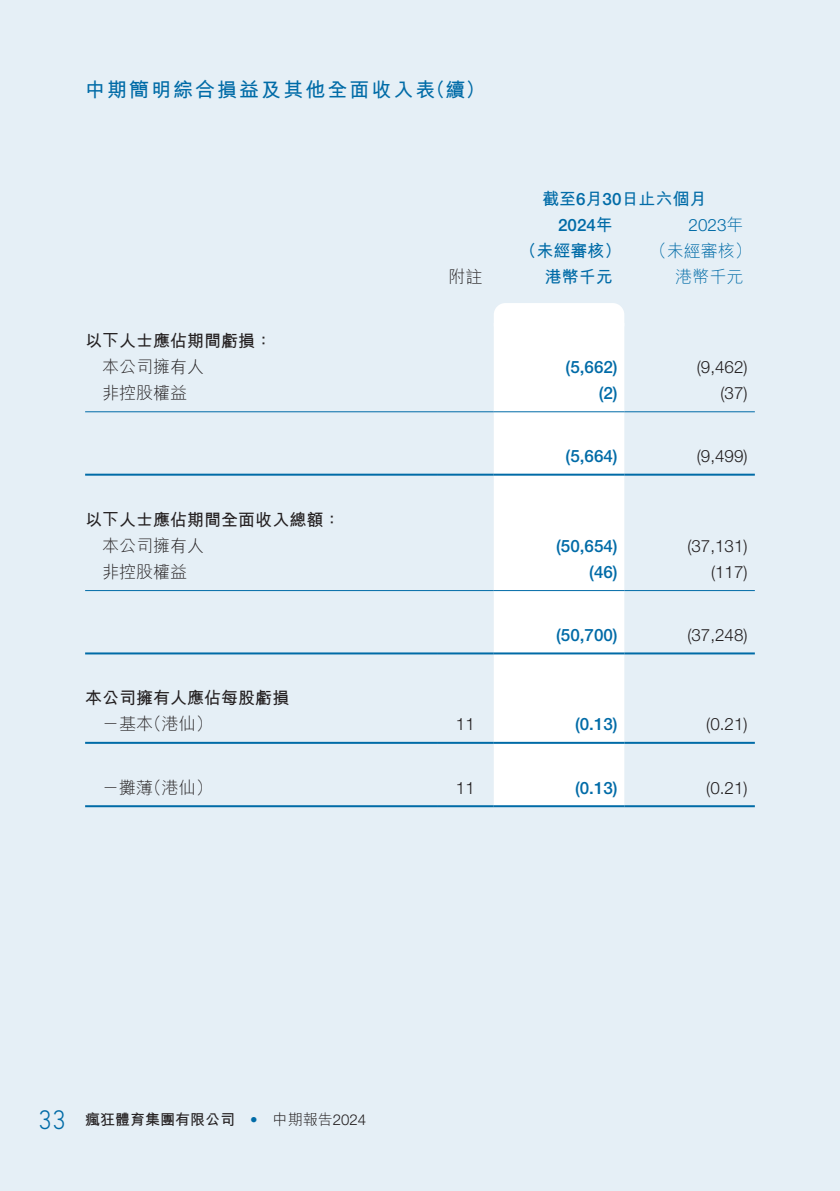
<style>
.page{position:relative;width:840px;height:1191px;background:#fff}
.page>*{position:absolute;margin:0;border:0;box-sizing:border-box;transform-origin:0 0}
.t1{font:300 27.2px "DIN Next LT Pro";color:#006ba7;scale:.95 1}
.t2{font:700 20px "M Hei HK";letter-spacing:.1em;color:#006ba7}
.t3{font:300 17px "Helvetica Neue LT Pro";color:#231f20}
.t4{font:500 17px "Helvetica Neue LT Pro";color:#006ba7}
.t5{font:300 17px "M Hei HK";color:#231f20}
.t6{font:700 17px "M Hei HK";color:#231f20}
.t7{font:700 17px "M Hei HK";color:#006ba7}
.t8{font:300 17px "M Hei HK";color:#006ba7}
.t9{font:300 17px "Helvetica Neue LT Pro";color:#006ba7}
.t10{font:700 15px "M Hei HK";color:#231f20}
.t11{font:300 15px "M Hei HK";color:#231f20}
.t12{font:300 15px "Helvetica Neue LT Pro";color:#006ba7}
.s1{font-family:"Helvetica Neue LT Pro";font-weight:500}
.s2{font-family:"M Hei HK"}
.s3{font-family:"M Hei HK";font-weight:700}
.s4{font-family:"Helvetica Neue LT Pro"}
</style>
<div class="page">
<div style="left:0;top:0;width:838px;height:1191px;background:#e5eff6"></div>
<div style="left:493px;top:326px;width:131px;height:479px;background:#fff"></div>
<div style="left:494px;top:303px;width:130px;height:23px;background:#fff"></div>
<hr style="left:85px;top:411px;width:352px;height:1px;background:#006ba7">
<hr style="left:437px;top:411px;width:56px;height:1px;background:#006ba7">
<hr style="left:493px;top:411px;width:131px;height:1px;background:#006ba7">
<hr style="left:624px;top:411px;width:130px;height:1px;background:#006ba7">
<hr style="left:85px;top:473px;width:352px;height:2px;background:#006ba7">
<hr style="left:437px;top:473px;width:56px;height:2px;background:#006ba7">
<hr style="left:493px;top:473px;width:131px;height:2px;background:#006ba7">
<hr style="left:624px;top:473px;width:130px;height:2px;background:#006ba7">
<hr style="left:85px;top:590px;width:352px;height:1px;background:#006ba7">
<hr style="left:437px;top:590px;width:56px;height:1px;background:#006ba7">
<hr style="left:493px;top:590px;width:131px;height:1px;background:#006ba7">
<hr style="left:624px;top:590px;width:130px;height:1px;background:#006ba7">
<hr style="left:85px;top:652px;width:352px;height:2px;background:#006ba7">
<hr style="left:437px;top:652px;width:56px;height:2px;background:#006ba7">
<hr style="left:493px;top:652px;width:131px;height:2px;background:#006ba7">
<hr style="left:624px;top:652px;width:130px;height:2px;background:#006ba7">
<hr style="left:85px;top:742px;width:352px;height:2px;background:#006ba7">
<hr style="left:437px;top:742px;width:56px;height:2px;background:#006ba7">
<hr style="left:493px;top:742px;width:131px;height:2px;background:#006ba7">
<hr style="left:624px;top:742px;width:130px;height:2px;background:#006ba7">
<hr style="left:85px;top:805px;width:352px;height:2px;background:#006ba7">
<hr style="left:437px;top:805px;width:56px;height:2px;background:#006ba7">
<hr style="left:493px;top:805px;width:131px;height:2px;background:#006ba7">
<hr style="left:624px;top:805px;width:130px;height:2px;background:#006ba7">
<p class="t2" style="left:85px;top:75px;width:352px">中期簡明綜合損益及其他全面收入表</p>
<p class="t2" style="left:425px;top:75px;width:61px">（續(</p>
<p class="t6" style="left:85px;top:328px;width:188px">以下人士應佔期間虧損：</p>
<p class="t5" style="left:102px;top:354px;width:103px">本公司擁有人</p>
<p class="t5" style="left:102px;top:380px;width:86px">非控股權益</p>
<p class="t6" style="left:85px;top:507px;width:256px">以下人士應佔期間全面收入總額：</p>
<p class="t5" style="left:102px;top:533px;width:103px">本公司擁有人</p>
<p class="t5" style="left:102px;top:559px;width:86px">非控股權益</p>
<p class="t6" style="left:85px;top:685px;width:205px">本公司擁有人應佔每股虧損</p>
<p class="t5" style="left:145px;top:712px;width:69px">（港仙(</p>
<p class="t5" style="left:102px;top:712px;width:52px">－基本</p>
<p class="t5" style="left:145px;top:775px;width:69px">（港仙(</p>
<p class="t5" style="left:102px;top:775px;width:53px">－攤薄</p>
<p class="t5" style="left:448px;top:265px;width:35px">附註</p>
<p class="t3" style="left:455px;top:714px;width:20px">11</p>
<p class="t3" style="left:455px;top:777px;width:20px">11</p>
<p class="t7" style="left:541px;top:187px;width:166px">截至月<span class="s1">6 30</span>日止六個月</p>
<p class="t9" style="left:688px;top:215px;width:56px">2023<span class="s2">年</span></p>
<p class="t4" style="left:557px;top:215px;width:56px">2024<span class="s3">年</span></p>
<p class="t7" style="left:519px;top:239px;width:103px">（未經審核）</p>
<p class="t8" style="left:649px;top:239px;width:103px">（未經審核(</p>
<p class="t7" style="left:544px;top:265px;width:69px">港幣千元</p>
<p class="t8" style="left:675px;top:265px;width:69px">港幣千元</p>
<p class="t4" style="left:565px;top:356px;width:53px">)5,662(</p>
<p class="t3" style="left:696px;top:356px;width:52px">)9,462(</p>
<p class="t4" style="left:598px;top:382px;width:20px">(2)</p>
<p class="t3" style="left:720px;top:382px;width:29px">)37(</p>
<p class="t4" style="left:565px;top:446px;width:53px">)5,664(</p>
<p class="t3" style="left:696px;top:446px;width:52px">)9,499(</p>
<p class="t4" style="left:556px;top:535px;width:63px">)50,654(</p>
<p class="t3" style="left:687px;top:535px;width:62px">)37,131(</p>
<p class="t4" style="left:589px;top:561px;width:30px">)46(</p>
<p class="t3" style="left:710px;top:561px;width:38px">)117(</p>
<p class="t4" style="left:556px;top:624px;width:63px">)50,700(</p>
<p class="t3" style="left:687px;top:624px;width:62px">)37,248(</p>
<p class="t4" style="left:574px;top:714px;width:44px">)0.13(</p>
<p class="t3" style="left:705px;top:714px;width:43px">)0.21(</p>
<p class="t4" style="left:574px;top:777px;width:44px">)0.13(</p>
<p class="t3" style="left:705px;top:777px;width:43px">)0.21(</p>
<h1 class="t1" style="left:38px;top:1104px;width:31px">33</h1>
<p class="t10" style="left:85px;top:1108px;width:151px">瘋狂體育集團有限公司</p>
<p class="t12" style="left:250px;top:1110px;width:9px">•</p>
<p class="t11" style="left:273px;top:1108px;width:95px">中期報告<span class="s4">2024</span></p>
</div>
